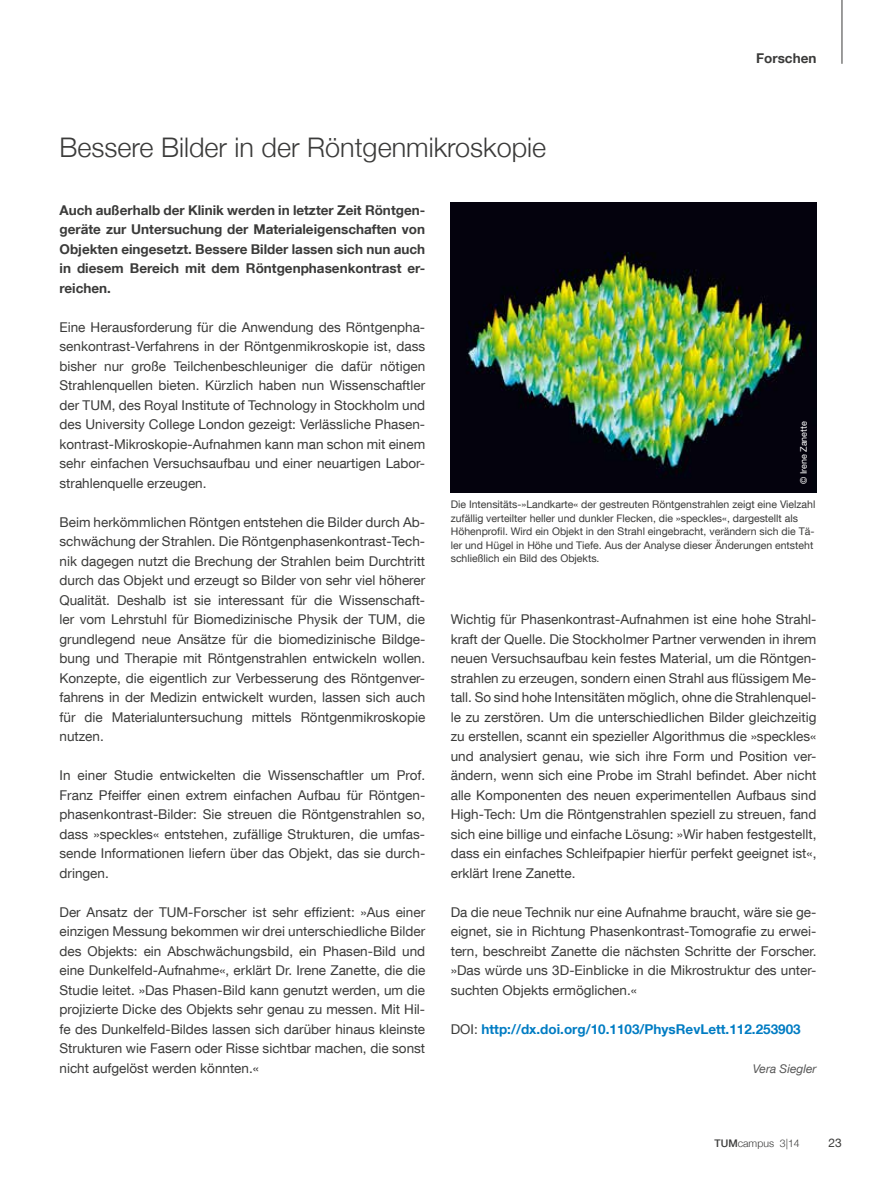
<style>
.page{position:relative;width:893px;height:1191px;background:#fff}
.page>*{position:absolute;margin:0;border:0;box-sizing:border-box;transform-origin:0 0}
.t1{font:300 27px "Helvetica Neue";color:#3b3b3a}
.t2{font:13.5px/19.5px "TUM Neue Helvetica";color:#3b3b3a;text-align:justify}
.t3{font:700 13.5px/19.5px "TUM Neue Helvetica";color:#3b3b3a;text-align:justify}
.t4{font:700 13.5px "TUM Neue Helvetica";color:#007cc3}
.t5{font:italic 12px "TUM Neue Helvetica";color:#565656}
.t6{font:12px "TUM Neue Helvetica";color:#3b3b3a}
.t7{font:10.5px/13.5px "TUM Neue Helvetica";color:#3b3b3a}
.t8{font:300 10.5px "Helvetica Neue";color:#3b3b3a}
.t9{font:9px "TUM Neue Helvetica";color:#fff}
.s1{font-weight:400;color:#3b3b3a}
.s2{font-weight:500}
</style>
<div class="page">
<hr style="left:842px;top:0;width:1px;height:64px;background:#3b3b3a">
<img style="left:451px;top:202px;width:365px;height:290px">
<h1 class="t1" style="left:60px;top:131px;width:488px">Bessere Bilder in der Röntgenmikroskopie</h1>
<p class="t3" style="left:756px;top:48px;width:62px">Forschen</p>
<p class="t3" style="left:60px;top:200px;width:367px">Auch außerhalb der Klinik werden in letzter Zeit Röntgen&shy;geräte zur Untersuchung der Materialeigenschaften von Objekten eingesetzt. Bessere Bilder lassen sich nun auch in diesem Bereich mit dem Röntgenphasenkontrast er&shy;reichen.</p>
<p class="t2" style="left:60px;top:317px;width:367px">Eine Herausforderung für die Anwendung des Röntgenpha&shy;senkontrast-Verfahrens in der Röntgenmikroskopie ist, dass bisher nur große Teilchenbeschleuniger die dafür nötigen Strahlenquellen bieten. Kürzlich haben nun Wissenschaftler der TUM, des Royal Institute of Technology in Stockholm und des University College London gezeigt: Verlässliche Phasen&shy;kontrast-Mikroskopie-Aufnahmen kann man schon mit einem sehr einfachen Versuchsaufbau und einer neuartigen Labor&shy;strahlenquelle erzeugen.</p>
<p class="t2" style="left:60px;top:512px;width:367px">Beim herkömmlichen Röntgen entstehen die Bilder durch Ab&shy;schwächung der Strahlen. Die Röntgenphasenkontrast-Tech&shy;nik dagegen nutzt die Brechung der Strahlen beim Durchtritt durch das Objekt und erzeugt so Bilder von sehr viel höherer Qualität. Deshalb ist sie interessant für die Wissenschaft&shy;ler vom Lehrstuhl für Biomedizinische Physik der TUM, die grundlegend neue Ansätze für die biomedizinische Bildge&shy;bung und Therapie mit Röntgenstrahlen entwickeln wollen.<br>Konzepte, die eigentlich zur Verbesserung des Röntgenver&shy;fahrens in der Medizin entwickelt wurden, lassen sich auch für die Materialuntersuchung mittels Röntgenmikroskopie nutzen.</p>
<p class="t2" style="left:60px;top:765px;width:367px">In einer Studie entwickelten die Wissenschaftler um Prof.<br>Franz Pfeiffer einen extrem einfachen Aufbau für Röntgen&shy;phasenkontrast-Bilder: Sie streuen die Röntgenstrahlen so, dass »speckles« entstehen, zufällige Strukturen, die umfas&shy;sende Informationen liefern über das Objekt, das sie durch&shy;dringen.</p>
<p class="t2" style="left:60px;top:901px;width:367px">Der Ansatz der TUM-Forscher ist sehr effizient: »Aus einer einzigen Messung bekommen wir drei unterschiedliche Bilder des Objekts: ein Abschwächungsbild, ein Phasen-Bild und eine Dunkelfeld-Aufnahme«, erklärt Dr. Irene Zanette, die die Studie leitet. »Das Phasen-Bild kann genutzt werden, um die projizierte Dicke des Objekts sehr genau zu messen. Mit Hil&shy;fe des Dunkelfeld-Bildes lassen sich darüber hinaus kleinste Strukturen wie Fasern oder Risse sichtbar machen, die sonst nicht aufgelöst werden könnten.«</p>
<p class="t9" style="left:798px;top:484px;width:64px;rotate:-90deg">© Irene Zanette</p>
<p class="t7" style="left:451px;top:498px;width:366px">Die Intensitäts-»Landkarte« der gestreuten Röntgenstrahlen zeigt eine Vielzahl zufällig verteilter heller und dunkler Flecken, die »speckles«, dargestellt als Höhenprofil. Wird ein Objekt in den Strahl eingebracht, verändern sich die Tä&shy;ler und Hügel in Höhe und Tiefe. Aus der Analyse dieser Änderungen entsteht schließlich ein Bild des Objekts.</p>
<p class="t2" style="left:451px;top:609px;width:367px">Wichtig für Phasenkontrast-Aufnahmen ist eine hohe Strahl&shy;kraft der Quelle. Die Stockholmer Partner verwenden in ihrem neuen Versuchsaufbau kein festes Material, um die Röntgen&shy;strahlen zu erzeugen, sondern einen Strahl aus flüssigem Me&shy;tall. So sind hohe Intensitäten möglich, ohne die Strahlenquel&shy;le zu zerstören. Um die unterschiedlichen Bilder gleichzeitig zu erstellen, scannt ein spezieller Algorithmus die »speckles« und analysiert genau, wie sich ihre Form und Position ver&shy;ändern, wenn sich eine Probe im Strahl befindet. Aber nicht alle Komponenten des neuen experimentellen Aufbaus sind High-Tech: Um die Röntgenstrahlen speziell zu streuen, fand sich eine billige und einfache Lösung: »Wir haben festgestellt, dass ein einfaches Schleifpapier hierfür perfekt geeignet ist«, erklärt Irene Zanette.</p>
<p class="t2" style="left:451px;top:902px;width:367px">Da die neue Technik nur eine Aufnahme braucht, wäre sie ge&shy;eignet, sie in Richtung Phasenkontrast-Tomografie zu erwei&shy;tern, beschreibt Zanette die nächsten Schritte der Forscher. »Das würde uns 3D-Einblicke in die Mikrostruktur des unter&shy;suchten Objekts ermöglichen.«</p>
<p class="t4" style="left:451px;top:1020px;width:351px"><span class="s1">DOI:</span> http://dx.doi.org/10.1103/PhysRevLett.112.253903</p>
<p class="t5" style="left:753px;top:1061px;width:65px">Vera Siegler</p>
<p class="t8" style="left:715px;top:1137px;width:87px"><span class="s2">TUM</span>campus 3|14</p>
<p class="t6" style="left:829px;top:1135px;width:15px">23</p>
</div>
